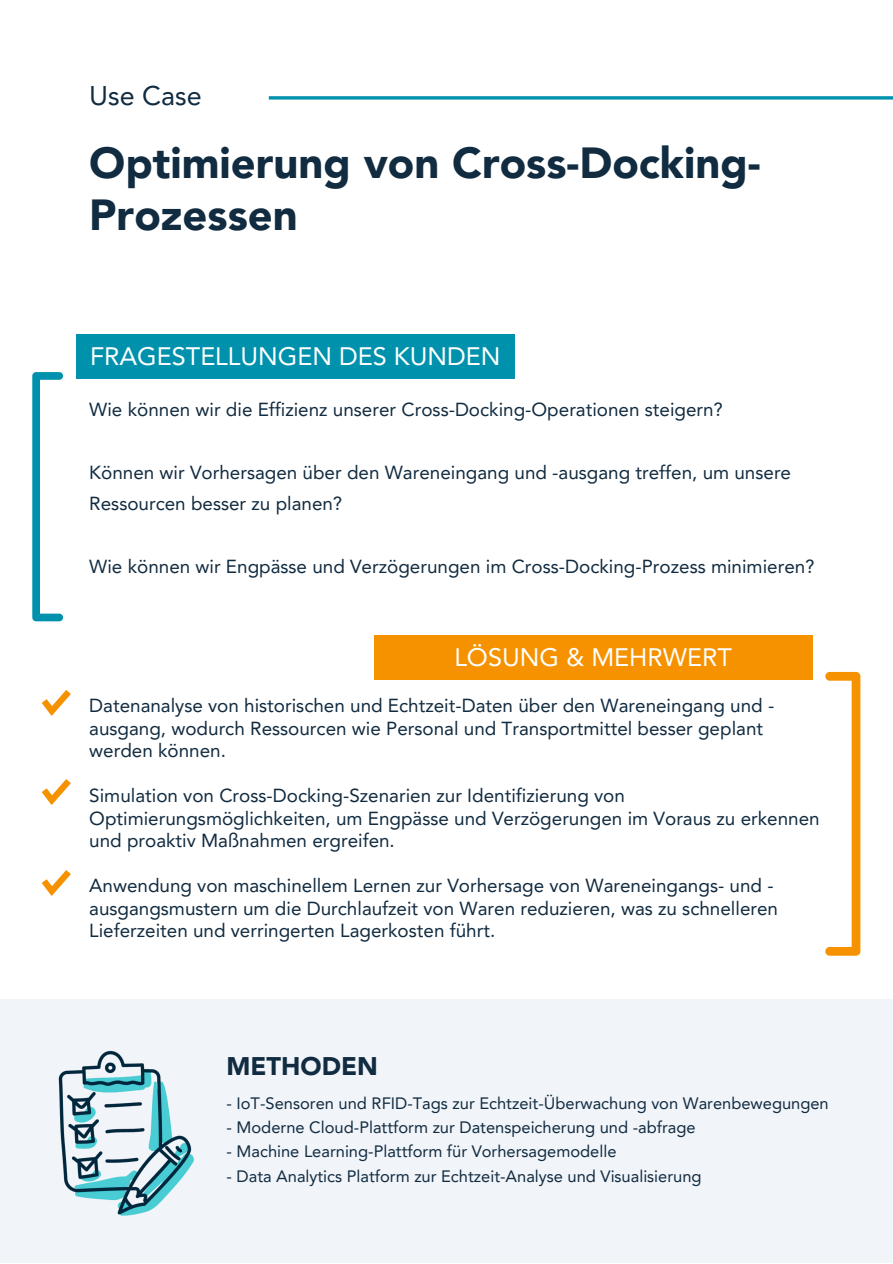
<style>
.page{position:relative;width:893px;height:1264px;background:#fff}
.page>*{position:absolute;margin:0;border:0;box-sizing:border-box;transform-origin:0 0}
.t1{font:900 43.5px/51.8px "Avenir LT Pro";color:#112b40}
.t2{font:27px "Avenir LT Pro";color:#112b40}
.t3{font:900 25.5px "Avenir LT Pro";color:#112b40}
.t4{font:25.2px "Avenir LT Pro";color:#fff}
.t5{font:18.9px/22.5px "Avenir LT Pro";color:#112b40}
.t6{font:16.5px "Avenir LT Pro";color:#112b40}
</style>
<div class="page">
<svg style="left:269px;top:96px;width:623px;height:4px;background:#27a1b9"></svg>
<svg style="left:32px;top:372px;width:31px;height:249px"></svg>
<svg style="left:825px;top:672px;width:35px;height:283px"></svg>
<div style="left:0;top:999px;width:892px;height:263px;background:#f1f4f9"></div>
<svg style="left:42px;top:690px;width:29px;height:25px"></svg>
<img style="left:58px;top:1050px;width:136px;height:166px">
<svg style="left:42px;top:779px;width:29px;height:25px"></svg>
<div style="left:374px;top:634px;width:438px;height:45px;background:#f69200"></div>
<div style="left:76px;top:334px;width:438px;height:45px;background:#0091ad"></div>
<svg style="left:42px;top:870px;width:29px;height:25px"></svg>
<p class="t2" style="left:89px;top:84px;width:114px">Use Case</p>
<p class="t1" style="left:89px;top:141px;width:672px">Optimierung von Cross-Docking-<br>Prozessen</p>
<p class="t4" style="left:90px;top:346px;width:412px">FRAGESTELLUNGEN DES KUNDEN</p>
<p class="t5" style="left:89px;top:400px;width:635px">Wie können wir die Effizienz unserer Cross-Docking-Operationen steigern?</p>
<p class="t5" style="left:89px;top:458px;width:703px;line-height:31.5px">Können wir Vorhersagen über den Wareneingang und -ausgang treffen, um unsere<br>Ressourcen besser zu planen?</p>
<p class="t5" style="left:89px;top:557px;width:726px">Wie können wir Engpässe und Verzögerungen im Cross-Docking-Prozess minimieren?</p>
<p class="t4" style="left:454px;top:646px;width:279px">LÖSUNG &amp; MEHRWERT</p>
<p class="t5" style="left:89px;top:696px;width:686px">Datenanalyse von historischen und Echtzeit-Daten über den Wareneingang und - ausgang, wodurch Ressourcen wie Personal und Transportmittel besser geplant werden können.</p>
<p class="t5" style="left:89px;top:786px;width:732px">Simulation von Cross-Docking-Szenarien zur Identifizierung von<br>Optimierungsmöglichkeiten, um Engpässe und Verzögerungen im Voraus zu erkennen und proaktiv Maßnahmen ergreifen.</p>
<p class="t5" style="left:89px;top:876px;width:690px">Anwendung von maschinellem Lernen zur Vorhersage von Wareneingangs- und - ausgangsmustern um die Durchlaufzeit von Waren reduzieren, was zu schnelleren<br>Lieferzeiten und verringerten Lagerkosten führt.</p>
<p class="t3" style="left:226px;top:1056px;width:153px">METHODEN</p>
<p class="t6" style="left:226px;top:1096px;width:603px">- IoT-Sensoren und RFID-Tags zur Echtzeit-Überwachung von Warenbewegungen</p>
<p class="t6" style="left:226px;top:1120px;width:470px">- Moderne Cloud-Plattform zur Datenspeicherung und -abfrage</p>
<p class="t6" style="left:226px;top:1169px;width:476px">- Data Analytics Platform zur Echtzeit-Analyse und Visualisierung</p>
<p class="t6" style="left:226px;top:1144px;width:391px">- Machine Learning-Plattform für Vorhersagemodelle</p>
</div>
